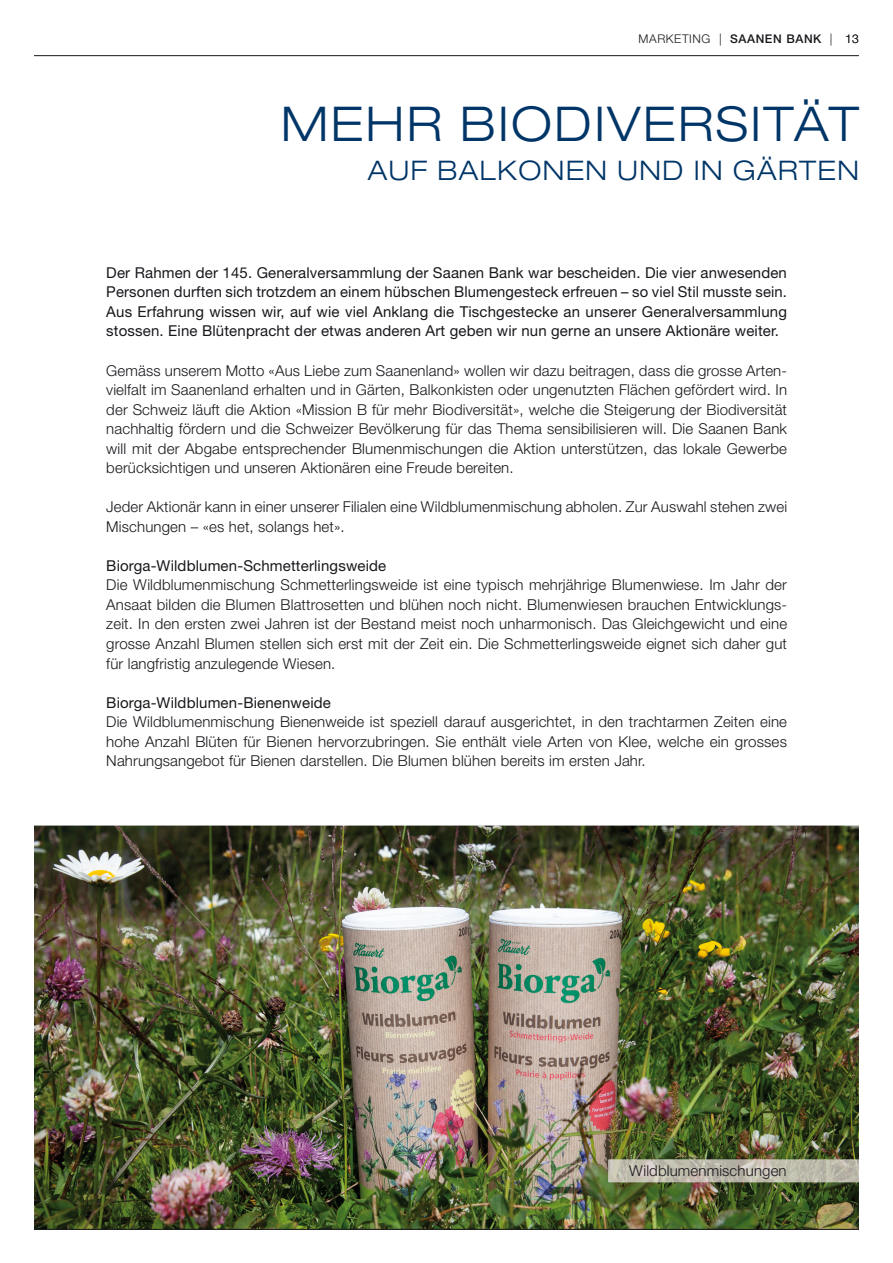
<style>
.page{position:relative;width:893px;height:1263px;background:#fff}
.page>*{position:absolute;margin:0;border:0;box-sizing:border-box;transform-origin:0 0}
.t1{font:300 expanded 48px "Helvetica Neue LT Std";letter-spacing:.05em;color:#003568}
.t2{font:300 expanded 27px "Helvetica Neue LT Std";letter-spacing:.05em;color:#003568}
.t3{font:300 15px/19.5px "Helvetica Neue LT Std";letter-spacing:.01em;color:#1a171c;text-align:justify}
.t4{font:15px/19.5px "Helvetica Neue LT Std";letter-spacing:.01em;color:#1a171c;text-align:justify}
.t5{font:300 12px "Helvetica Neue LT Std";letter-spacing:.05em;color:#1a171c}
.s1{font-weight:500}
</style>
<div class="page">
<hr style="left:34px;top:55px;width:825px;height:1px;background:#1a171c">
<img style="left:34px;top:825px;width:825px;height:404px">
<img style="left:608px;top:1160px;width:251px;height:22px">
<hr style="left:34px;top:1229px;width:825px;height:1px;background:#1a171c">
<p class="t5" style="left:639px;top:31px;width:222px">MARKETING | <span class="s1">SAANEN BANK</span> | 13</p>
<h1 class="t1" style="left:281px;top:95px;width:579px">MEHR BIODIVERSITÄT</h1>
<h2 class="t2" style="left:368px;top:154px;width:493px">AUF BALKONEN UND IN GÄRTEN</h2>
<p class="t4" style="left:106px;top:263px;width:682px">Der Rahmen der 145. Generalversammlung der Saanen Bank war bescheiden. Die vier anwesenden Personen durften sich trotzdem an einem hübschen Blumengesteck erfreuen – so viel Stil musste sein.<br>Aus Erfahrung wissen wir, auf wie viel Anklang die Tischgestecke an unserer Generalversammlung stossen. Eine Blütenpracht der etwas anderen Art geben wir nun gerne an unsere Aktionäre weiter.</p>
<p class="t3" style="left:106px;top:360px;width:682px">Gemäss unserem Motto «Aus Liebe zum Saanenland» wollen wir dazu beitragen, dass die grosse Arten&shy;vielfalt im Saanenland erhalten und in Gärten, Balkonkisten oder ungenutzten Flächen gefördert wird. In der Schweiz läuft die Aktion «Mission B für mehr Biodiversität», welche die Steigerung der Biodiversität nachhaltig fördern und die Schweizer Bevölkerung für das Thema sensibilisieren will. Die Saanen Bank will mit der Abgabe entsprechender Blumenmischungen die Aktion unterstützen, das lokale Gewerbe berücksichtigen und unseren Aktionären eine Freude bereiten.</p>
<p class="t3" style="left:106px;top:497px;width:682px">Jeder Aktionär kann in einer unserer Filialen eine Wildblumenmischung abholen. Zur Auswahl stehen zwei<br>Mischungen – «es het, solangs het».</p>
<p class="t4" style="left:106px;top:555px;width:282px">Biorga-Wildblumen-Schmetterlingsweide</p>
<p class="t3" style="left:106px;top:575px;width:682px">Die Wildblumenmischung Schmetterlingsweide ist eine typisch mehrjährige Blumenwiese. Im Jahr der Ansaat bilden die Blumen Blattrosetten und blühen noch nicht. Blumenwiesen brauchen Entwicklungs&shy;zeit. In den ersten zwei Jahren ist der Bestand meist noch unharmonisch. Das Gleichgewicht und eine grosse Anzahl Blumen stellen sich erst mit der Zeit ein. Die Schmetterlingsweide eignet sich daher gut für langfristig anzulegende Wiesen.</p>
<p class="t4" style="left:106px;top:692px;width:226px">Biorga-Wildblumen-Bienenweide</p>
<p class="t3" style="left:106px;top:712px;width:682px">Die Wildblumenmischung Bienenweide ist speziell darauf ausgerichtet, in den trachtarmen Zeiten eine hohe Anzahl Blüten für Bienen hervorzubringen. Sie enthält viele Arten von Klee, welche ein grosses Nahrungsangebot für Bienen darstellen. Die Blumen blühen bereits im ersten Jahr.</p>
<p class="t3" style="left:629px;top:1161px;width:159px">Wildblumenmischungen</p>
</div>
